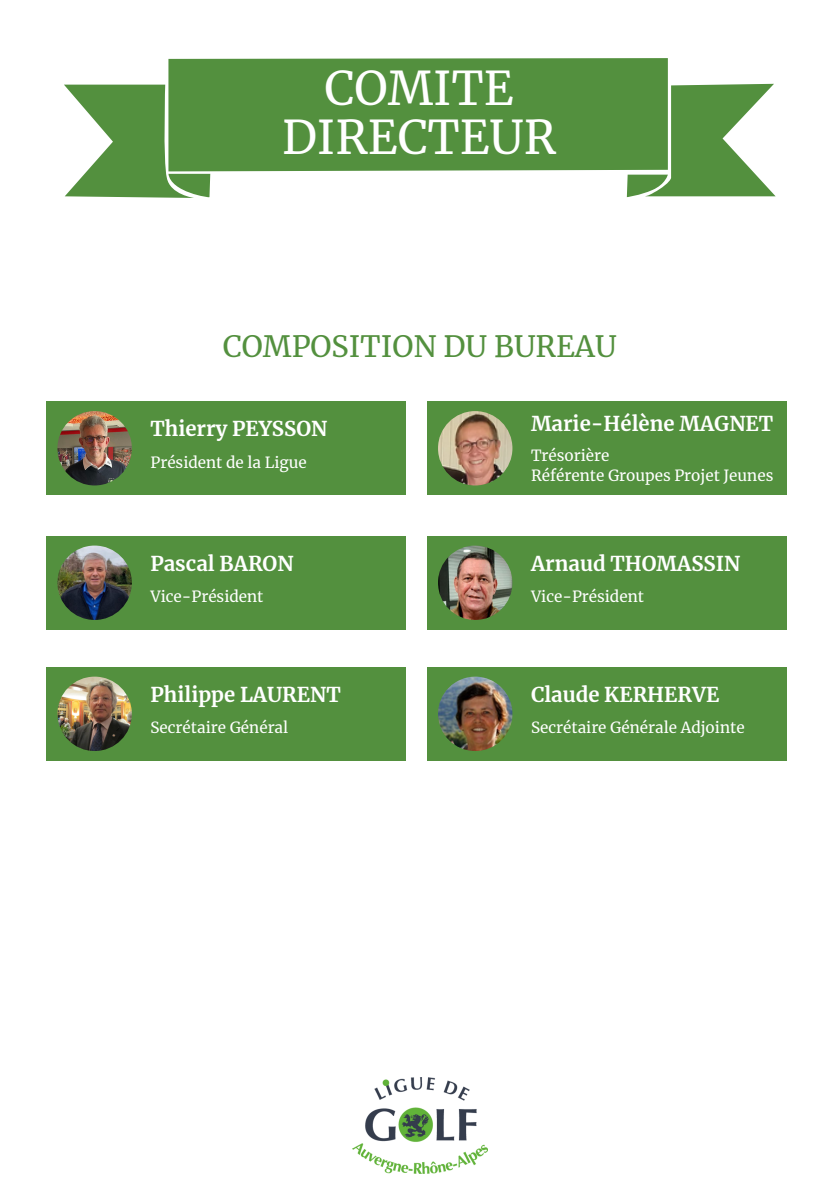
<style>
.page{position:relative;width:839px;height:1191px;background:#fff}
.page>*{position:absolute;margin:0;border:0;box-sizing:border-box;transform-origin:0 0}
.t1{font:46px/49.6px "Merriweather";color:#fff;text-align:center}
.t2{font:29px "Merriweather";color:#53903e}
.t3{font:700 20.2px "Merriweather";color:#fff}
.t4{font:15.2px "Merriweather";color:#fff}
</style>
<div class="page">
<img style="left:352px;top:1077px;width:135px;height:96px">
<div style="left:168px;top:58px;width:499px;height:113px;background:#53903e"></div>
<svg style="left:626px;top:84px;width:149px;height:113px"></svg>
<svg style="left:64px;top:85px;width:146px;height:113px"></svg>
<div style="left:46px;top:402px;width:359px;height:93px;background:#53903e"></div>
<img style="left:57px;top:411px;width:75px;height:74px;border-radius:50%">
<div style="left:427px;top:402px;width:359px;height:93px;background:#53903e"></div>
<img style="left:438px;top:411px;width:74px;height:74px;border-radius:50%">
<div style="left:46px;top:536px;width:359px;height:94px;background:#53903e"></div>
<img style="left:57px;top:546px;width:75px;height:74px;border-radius:50%">
<div style="left:427px;top:536px;width:359px;height:94px;background:#53903e"></div>
<img style="left:438px;top:546px;width:74px;height:74px;border-radius:50%">
<div style="left:46px;top:667px;width:359px;height:94px;background:#53903e"></div>
<img style="left:57px;top:677px;width:75px;height:74px;border-radius:50%">
<div style="left:427px;top:667px;width:359px;height:94px;background:#53903e"></div>
<img style="left:438px;top:677px;width:74px;height:74px;border-radius:50%">
<p class="t1" style="left:282px;top:63px;width:275px">COMITE<br>DIRECTEUR</p>
<h3 class="t2" style="left:223px;top:329px;width:395px">COMPOSITION DU BUREAU</h3>
<h1 class="t3" style="left:150px;top:416px;width:178px">Thierry PEYSSON</h1>
<h2 class="t4" style="left:150px;top:453px;width:158px">Président de la Ligue</h2>
<p class="t3" style="left:150px;top:551px;width:145px">Pascal BARON</p>
<h3 class="t4" style="left:150px;top:587px;width:114px">Vice-Président</h3>
<p class="t3" style="left:150px;top:682px;width:192px">Philippe LAURENT</p>
<h3 class="t4" style="left:150px;top:718px;width:139px">Secrétaire Général</h3>
<p class="t3" style="left:531px;top:411px;width:244px">Marie-Hélène MAGNET</p>
<h3 class="t4" style="left:531px;top:446px;width:80px">Trésorière</h3>
<p class="t4" style="left:531px;top:466px;width:244px">Référente Groupes Projet Jeunes</p>
<p class="t3" style="left:531px;top:551px;width:211px">Arnaud THOMASSIN</p>
<h3 class="t4" style="left:531px;top:587px;width:114px">Vice-Président</h3>
<p class="t3" style="left:531px;top:682px;width:190px">Claude KERHERVE</p>
<h3 class="t4" style="left:531px;top:718px;width:215px">Secrétaire Générale Adjointe</h3>
</div>
